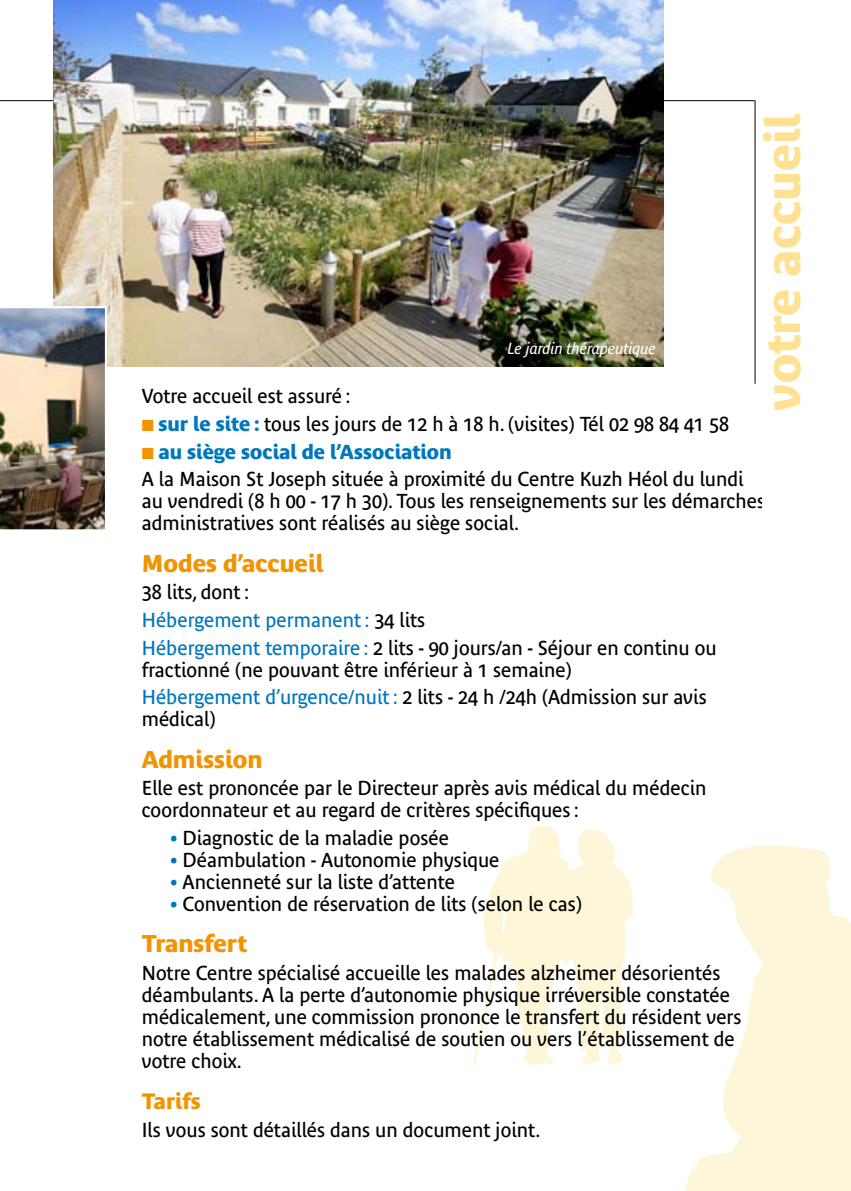
<style>
.page{position:relative;width:851px;height:1191px;background:#fff}
.page>*{position:absolute;margin:0;border:0;box-sizing:border-box;transform-origin:0 0}
.t1{font:700 48px "Bienvenue";color:#ffe193}
.t2{font:700 24px "Bienvenue";color:#f29400}
.t3{font:700 22px "Bienvenue";color:#f29400}
.t4{font:20px/22px "Bienvenue";color:#000}
.t5{font:italic 16px "Bienvenue";color:#fff}
.s1{color:#f29400}
.s2{font-weight:700;color:#0076bd}
.s3{color:#0076bd}
</style>
<div class="page">
<hr style="left:0;top:100px;width:754px;height:1px;background:#000">
<svg style="left:473px;top:825px;width:161px;height:241px"></svg>
<svg style="left:686px;top:845px;width:164px;height:346px;fill:#fef6d9"></svg>
<img style="left:54px;top:0;width:609px;height:367px">
<img style="left:0;top:306px;width:107px;height:224px">
<hr style="left:754px;top:100px;width:1px;height:284px;background:#000">
<h1 class="t1" style="left:754px;top:410px;width:299px;rotate:-90deg">votre accueil</h1>
<p class="t5" style="left:508px;top:339px;width:150px">Le jardin thérapeutique</p>
<p class="t4" style="left:142px;top:385px;width:210px">Votre accueil est assuré :</p>
<p class="t4" style="left:142px;top:413px;width:588px"><span class="s1">■</span> <span class="s2">sur le site :</span> tous les jours de 12 h à 18 h. (visites) Tél 02 98 84 41 58</p>
<p class="t4" style="left:142px;top:437px;width:603px;line-height:27.6px"><span class="s1">■</span> <span class="s2">au siège social de l’Association<br></span>A la Maison St Joseph située à proximité du Centre Kuzh Héol du lundi</p>
<p class="t4" style="left:142px;top:490px;width:624px">au vendredi (8 h 00 - 17 h 30). Tous les renseignements sur les démarches administratives sont réalisés au siège social.</p>
<p class="t2" style="left:142px;top:549px;width:183px">Modes d’accueil</p>
<p class="t4" style="left:142px;top:578px;width:576px;line-height:27.6px">38 lits, dont :<br><span class="s3">Hébergement permanent :</span> 34 lits<br><span class="s3">Hébergement temporaire :</span> 2 lits - 90 jours/an - Séjour en continu ou</p>
<p class="t4" style="left:142px;top:655px;width:566px;line-height:27.6px">fractionné (ne pouvant être inférieur à 1 semaine)<br><span class="s3">Hébergement d’urgence/nuit :</span> 2 lits - 24 h /24h (Admission sur avis</p>
<p class="t4" style="left:142px;top:708px;width:75px">médical)</p>
<p class="t2" style="left:142px;top:745px;width:122px">Admission</p>
<p class="t4" style="left:142px;top:777px;width:566px">Elle est prononcée par le Directeur après avis médical du médecin coordonnateur et au regard de critères spécifiques :</p>
<p class="t4" style="left:170px;top:827px;width:280px"><span class="s3">•</span> Diagnostic de la maladie posée</p>
<p class="t4" style="left:170px;top:849px;width:331px"><span class="s3">•</span> Déambulation - Autonomie physique</p>
<p class="t4" style="left:170px;top:871px;width:286px"><span class="s3">•</span> Ancienneté sur la liste d’attente</p>
<p class="t4" style="left:170px;top:893px;width:413px"><span class="s3">•</span> Convention de réservation de lits (selon le cas)</p>
<p class="t2" style="left:142px;top:929px;width:107px">Transfert</p>
<p class="t4" style="left:142px;top:962px;width:601px">Notre Centre spécialisé accueille les malades alzheimer désorientés déambulants. A la perte d’autonomie physique irréversible constatée médicalement, une commission prononce le transfert du résident vers notre établissement médicalisé de soutien ou vers l’établissement de votre choix.</p>
<p class="t3" style="left:142px;top:1088px;width:60px">Tarifs</p>
<p class="t4" style="left:142px;top:1119px;width:400px">Ils vous sont détaillés dans un document joint.</p>
</div>
